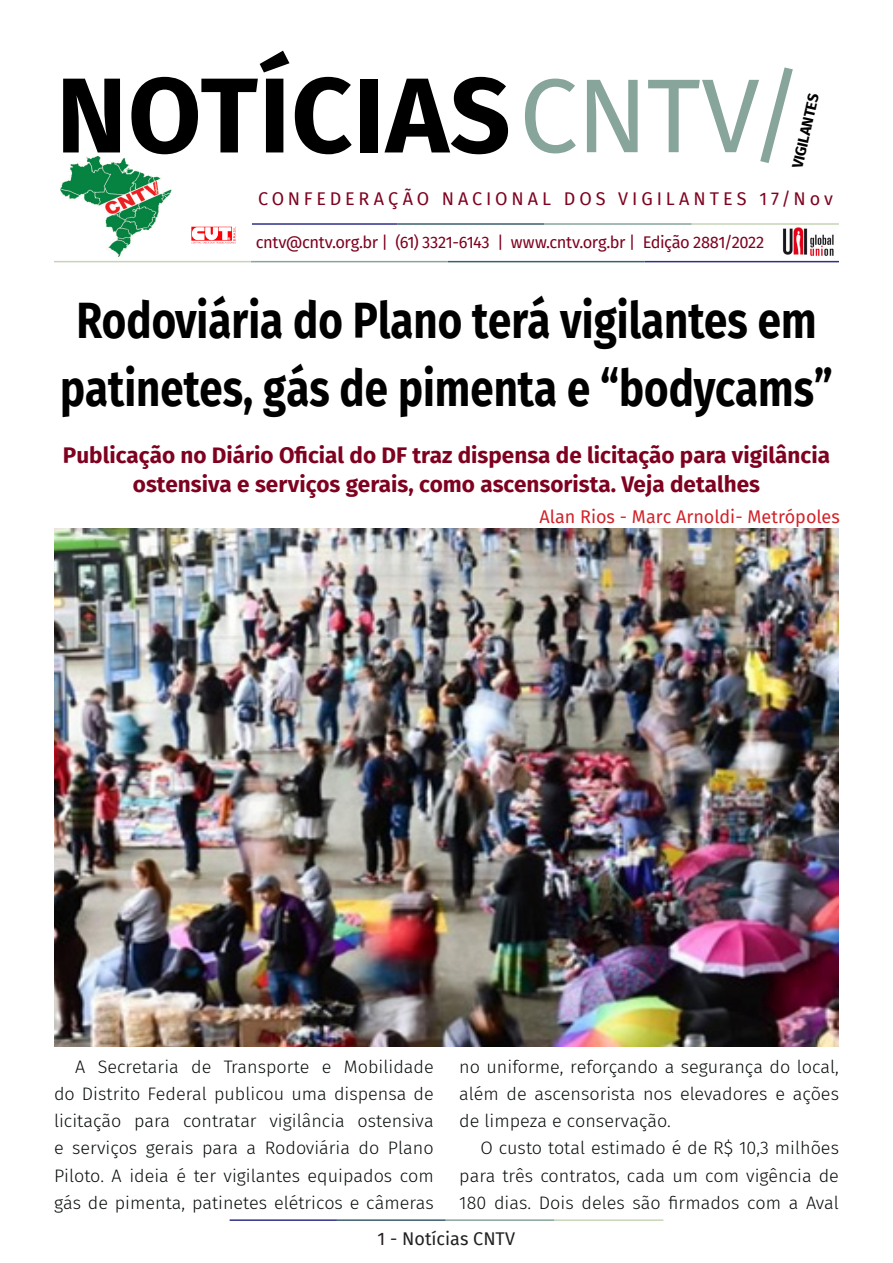
<style>
.page{position:relative;width:893px;height:1263px;background:#fff}
.page>*{position:absolute;margin:0;border:0;box-sizing:border-box;transform-origin:0 0}
.t1{font:700 106.5px "Fira Sans";letter-spacing:.01em;color:#000}
.t2{font:700 50.85px/67.5px "Fira Sans";color:#000001;text-align:center;scale:.83 1}
.t3{font:700 22.5px/28.5px "Fira Sans";color:#7e0220;text-align:center}
.t4{font:300 18px/27.3px "Fira Sans";color:#080d0b;text-align:justify}
.t5{font:18px "Fira Sans";letter-spacing:.215em;color:#7e0220}
.t6{font:18px "Fira Sans";color:#d1232a}
.t7{font:18px "Fira Sans";color:#231f20}
.t8{font:16.5px "Fira Sans";letter-spacing:-.025em;color:#7e0220}
.t9{font:700 15px "Fira Sans";color:#000001}
.s1{font-weight:400;font-size:105px;color:#87a59a}
</style>
<div class="page">
<hr style="left:230px;top:1219px;width:107px;height:2px;background:#2f3088">
<hr style="left:337px;top:1219px;width:109px;height:2px;background:#3a5f6d">
<hr style="left:446px;top:1219px;width:109px;height:2px;background:#87a59a">
<hr style="left:555px;top:1219px;width:108px;height:2px;background:#c6d5b7">
<img style="left:782px;top:227px;width:54px;height:34px">
<hr style="left:252px;top:223px;width:145px;height:2px;background:#2f3088">
<hr style="left:397px;top:223px;width:147px;height:2px;background:#3a5f6d">
<hr style="left:544px;top:223px;width:148px;height:2px;background:#87a59a">
<hr style="left:692px;top:223px;width:147px;height:2px;background:#c6d5b7">
<hr style="left:645px;top:261px;width:194px;height:1px;background:#2f3088">
<hr style="left:448px;top:261px;width:197px;height:1px;background:#3a5f6d">
<hr style="left:251px;top:261px;width:197px;height:1px;background:#87a59a">
<hr style="left:54px;top:261px;width:197px;height:1px;background:#c6d5b7">
<img style="left:61px;top:157px;width:110px;height:100px">
<img style="left:191px;top:226px;width:45px;height:18px">
<img style="left:54px;top:528px;width:784px;height:518px">
<p class="t1" style="left:56px;top:26px;width:749px">NOTÍCIAS<span class="s1">CNTV/</span></p>
<p class="t9" style="left:785px;top:165px;width:77px;rotate:-77deg">VIGILANTES</p>
<p class="t5" style="left:258px;top:185px;width:576px">CONFEDERAÇÃO NACIONAL DOS VIGILANTES 17/Nov</p>
<p class="t8" style="left:256px;top:229px;width:510px">cntv@cntv.org.br | (61) 3321-6143 | www.cntv.org.br | Edição 2881/2022</p>
<p class="t2" style="left:60px;top:283px;width:932px">Rodoviária do Plano terá vigilantes em patinetes, gás de pimenta e “bodycams”</p>
<p class="t3" style="left:63px;top:440px;width:769px">Publicação no Diário Oficial do DF traz dispensa de licitação para vigilância ostensiva e serviços gerais, como ascensorista. Veja detalhes</p>
<p class="t6" style="left:539px;top:503px;width:302px">Alan Rios - Marc Arnoldi- Metrópoles</p>
<p class="t4" style="left:54px;top:1053px;width:381px;text-indent:21px">A Secretaria de Transporte e Mobilidade do Distrito Federal publicou uma dispensa de licitação para contratar vigilância ostensiva e serviços gerais para a Rodoviária do Plano Piloto. A ideia é ter vigilantes equipados com gás de pimenta, patinetes elétricos e câmeras</p>
<p class="t4" style="left:459px;top:1053px;width:381px">no uniforme, reforçando a segurança do local, além de ascensorista nos elevadores e ações de limpeza e conservação.</p>
<p class="t4" style="left:459px;top:1134px;width:381px;text-indent:21px">O custo total estimado é de R$ 10,3 milhões para três contratos, cada um com vigência de 180 dias. Dois deles são firmados com a Aval</p>
<p class="t7" style="left:378px;top:1225px;width:139px">1 - Notícias CNTV</p>
</div>
